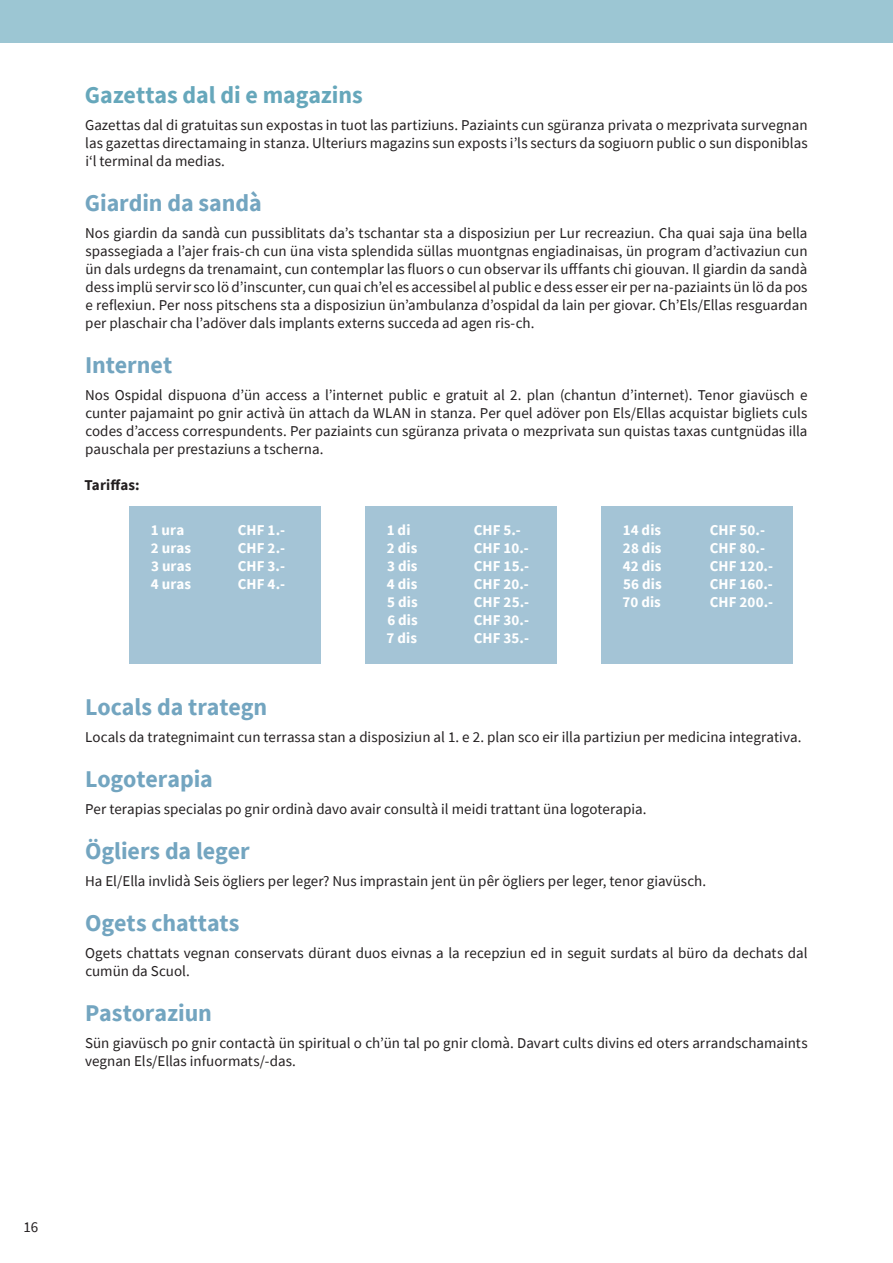
<style>
.page{position:relative;width:893px;height:1263px;background:#fff}
.page>*{position:absolute;margin:0;border:0;box-sizing:border-box;transform-origin:0 0}
.t1{font:700 24px "Source Sans Pro";letter-spacing:-.005em;color:#73a5c0}
.t2{font:700 24px "Source Sans Pro";letter-spacing:-.005em;color:#66a7bb}
.t3{font:15px/18px "Source Sans Pro";color:#231f20;text-align:justify}
.t4{font:700 15px "Source Sans Pro";letter-spacing:.005em;color:#fff}
.t5{font:700 15px "Source Sans Pro";letter-spacing:.005em;color:#231f20}
</style>
<div class="page">
<div style="left:0;top:0;width:893px;height:43px;background:#9cc6d3"></div>
<div style="left:130px;top:506px;width:191px;height:157px;background:#a4c4d6"></div>
<div style="left:366px;top:506px;width:191px;height:157px;background:#a4c4d6"></div>
<div style="left:602px;top:506px;width:191px;height:157px;background:#a4c4d6"></div>
<p class="t2" style="left:85px;top:79px;width:279px">Gazettas dal di e magazins</p>
<p class="t3" style="left:85px;top:116px;width:724px">Gazettas dal di gratuitas sun expostas in tuot las partiziuns. Paziaints cun sgüranza privata o mezprivata survegnan las gazettas directamaing in stanza. Ulteriurs magazins sun exposts i’ls secturs da sogiuorn public o sun disponiblas i‘l terminal da medias.</p>
<p class="t1" style="left:85px;top:187px;width:178px">Giardin da sandà</p>
<p class="t3" style="left:85px;top:224px;width:724px">Nos giardin da sandà cun pussiblitats da’s tschantar sta a disposiziun per Lur recreaziun. Cha quai saja üna bella spassegiada a l’ajer frais-ch cun üna vista splendida süllas muontgnas engiadinaisas, ün program d’activaziun cun ün dals urdegns da trenamaint, cun contemplar las fluors o cun observar ils ufffants chi giouvan. Il giardin da sandà dess implü servir sco lö d’inscunter, cun quai ch’el es accessibel al public e dess esser eir per na-paziaints ün lö da pos e reflexiun. Per noss pitschens sta a disposiziun ün’ambulanza d’ospidal da lain per giovar. Ch’Els/Ellas resguardan per plaschair cha l’adöver dals implants externs succeda ad agen ris-ch.</p>
<p class="t1" style="left:85px;top:349px;width:89px">Internet</p>
<p class="t3" style="left:85px;top:386px;width:724px">Nos Ospidal dispuona d’ün access a l’internet public e gratuit al 2. plan (chantun d’internet). Tenor giavüsch e cunter pajamaint po gnir activà ün attach da WLAN in stanza. Per quel adöver pon Els/Ellas acquistar bigliets culs codes d’access correspundents. Per paziaints cun sgüranza privata o mezprivata sun quistas taxas cuntgnüdas illa pauschala per prestaziuns a tscherna.</p>
<p class="t5" style="left:85px;top:475px;width:57px">Tariffas:</p>
<p class="t4" style="left:151px;top:520px;width:35px">1 ura</p>
<p class="t4" style="left:238px;top:520px;width:49px">CHF 1.-</p>
<p class="t4" style="left:151px;top:538px;width:42px">2 uras</p>
<p class="t4" style="left:238px;top:538px;width:49px">CHF 2.-</p>
<p class="t4" style="left:151px;top:556px;width:42px">3 uras</p>
<p class="t4" style="left:238px;top:556px;width:49px">CHF 3.-</p>
<p class="t4" style="left:151px;top:574px;width:42px">4 uras</p>
<p class="t4" style="left:238px;top:574px;width:49px">CHF 4.-</p>
<p class="t4" style="left:387px;top:520px;width:25px">1 di</p>
<p class="t4" style="left:474px;top:520px;width:49px">CHF 5.-</p>
<p class="t4" style="left:387px;top:538px;width:32px">2 dis</p>
<p class="t4" style="left:474px;top:538px;width:57px">CHF 10.-</p>
<p class="t4" style="left:387px;top:556px;width:32px">3 dis</p>
<p class="t4" style="left:474px;top:556px;width:57px">CHF 15.-</p>
<p class="t4" style="left:387px;top:574px;width:32px">4 dis</p>
<p class="t4" style="left:474px;top:574px;width:57px">CHF 20.-</p>
<p class="t4" style="left:387px;top:592px;width:32px">5 dis</p>
<p class="t4" style="left:474px;top:592px;width:57px">CHF 25.-</p>
<p class="t4" style="left:387px;top:610px;width:32px">6 dis</p>
<p class="t4" style="left:474px;top:610px;width:57px">CHF 30.-</p>
<p class="t4" style="left:387px;top:628px;width:32px">7 dis</p>
<p class="t4" style="left:474px;top:628px;width:57px">CHF 35.-</p>
<p class="t4" style="left:623px;top:520px;width:40px">14 dis</p>
<p class="t4" style="left:710px;top:520px;width:57px">CHF 50.-</p>
<p class="t4" style="left:623px;top:538px;width:40px">28 dis</p>
<p class="t4" style="left:710px;top:538px;width:57px">CHF 80.-</p>
<p class="t4" style="left:623px;top:556px;width:40px">42 dis</p>
<p class="t4" style="left:710px;top:556px;width:65px">CHF 120.-</p>
<p class="t4" style="left:623px;top:574px;width:40px">56 dis</p>
<p class="t4" style="left:710px;top:574px;width:65px">CHF 160.-</p>
<p class="t4" style="left:623px;top:592px;width:40px">70 dis</p>
<p class="t4" style="left:710px;top:592px;width:65px">CHF 200.-</p>
<p class="t1" style="left:85px;top:691px;width:184px">Locals da trategn</p>
<p class="t3" style="left:85px;top:728px;width:718px">Locals da trategnimaint cun terrassa stan a disposiziun al 1. e 2. plan sco eir illa partiziun per medicina integrativa.</p>
<p class="t1" style="left:85px;top:763px;width:129px">Logoterapia</p>
<p class="t3" style="left:85px;top:800px;width:563px">Per terapias specialas po gnir ordinà davo avair consultà il meidi trattant üna logoterapia.</p>
<p class="t1" style="left:85px;top:835px;width:166px">Ögliers da leger</p>
<p class="t3" style="left:85px;top:872px;width:622px">Ha El/Ella invlidà Seis ögliers per leger? Nus imprastain jent ün pêr ögliers per leger, tenor giavüsch.</p>
<p class="t1" style="left:85px;top:907px;width:156px">Ogets chattats</p>
<p class="t3" style="left:85px;top:944px;width:724px">Ogets chattats vegnan conservats dürant duos eivnas a la recepziun ed in seguit surdats al büro da dechats dal cumün da Scuol.</p>
<p class="t1" style="left:85px;top:997px;width:128px">Pastoraziun</p>
<p class="t3" style="left:85px;top:1034px;width:724px">Sün giavüsch po gnir contactà ün spiritual o ch’ün tal po gnir clomà. Davart cults divins ed oters arrandschamaints vegnan Els/Ellas infuormats/-das.</p>
<p class="t3" style="left:23px;top:1217px;width:16px">16</p>
</div>
